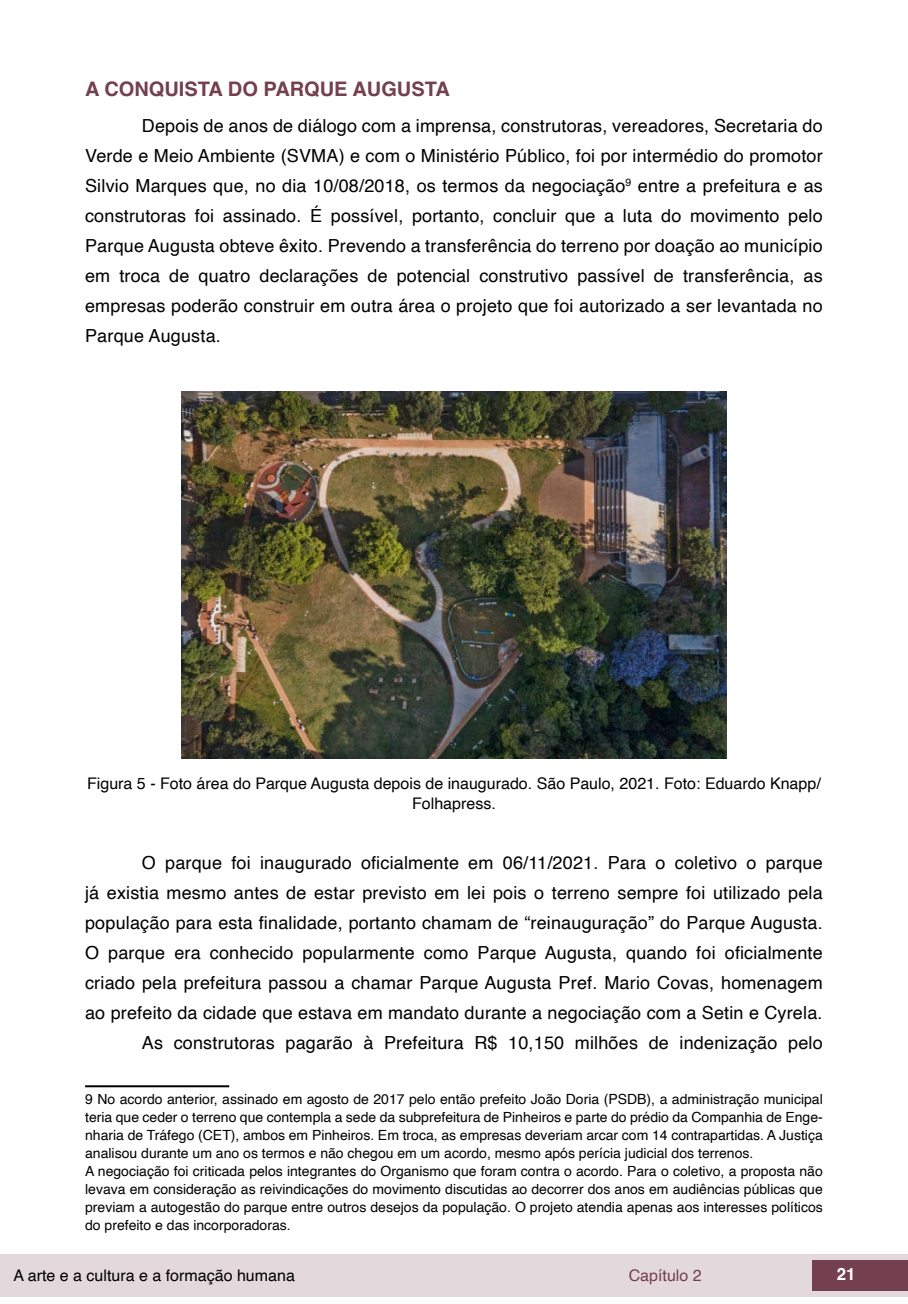
<style>
.page{position:relative;width:908px;height:1304px;background:#fff}
.page>*{position:absolute;margin:0;border:0;box-sizing:border-box;transform-origin:0 0}
.t1{font:700 20px "Helvetica";color:#743f4f}
.t2{font:18px/30px "Helvetica";letter-spacing:.01em;color:#000;text-align:justify}
.t3{font:700 16.8px "Helvetica";color:#fff}
.t4{font:16px/19.2px "Helvetica";color:#000;text-align:center}
.t5{font:16px "Helvetica";color:#743f4f}
.t6{font:14px/18px "Helvetica";color:#000}
</style>
<div class="page">
<div style="left:0;top:1254px;width:906px;height:43px;background:#e3d8dc"></div>
<div style="left:812px;top:1261px;width:95px;height:30px;background:#743f4f"></div>
<img style="left:181px;top:392px;width:545px;height:367px">
<hr style="left:85px;top:1085px;width:144px;height:2px;background:#000">
<p class="t1" style="left:85px;top:77px;width:366px">A CONQUISTA DO PARQUE AUGUSTA</p>
<p class="t2" style="left:85px;top:111px;width:739px;text-indent:57px">Depois de anos de diálogo com a imprensa, construtoras, vereadores, Secretaria do Verde e Meio Ambiente (SVMA) e com o Ministério Público, foi por intermédio do promotor Silvio Marques que, no dia 10/08/2018, os termos da negociação<sup>9</sup> entre a prefeitura e as construtoras foi assinado. É possível, portanto, concluir que a luta do movimento pelo Parque Augusta obteve êxito. Prevendo a transferência do terreno por doação ao município em troca de quatro declarações de potencial construtivo passível de transferência, as empresas poderão construir em outra área o projeto que foi autorizado a ser levantada no Parque Augusta.</p>
<p class="t4" style="left:87px;top:775px;width:734px">Figura 5 - Foto área do Parque Augusta depois de inaugurado. São Paulo, 2021. Foto: Eduardo Knapp/<br>Folhapress.</p>
<p class="t2" style="left:85px;top:848px;width:738px;text-align:right">O parque foi inaugurado oficialmente em 06/11/2021. Para o coletivo o parque<br>já existia mesmo antes de estar previsto em lei pois o terreno sempre foi utilizado pela população para esta finalidade, portanto chamam de “reinauguração” do Parque Augusta.<br>O parque era conhecido popularmente como Parque Augusta, quando foi oficialmente criado pela prefeitura passou a chamar Parque Augusta Pref. Mario Covas, homenagem ao prefeito da cidade que estava em mandato durante a negociação com a Setin e Cyrela.<br>As construtoras pagarão à Prefeitura R$ 10,150 milhões de indenização pelo</p>
<p class="t6" style="left:85px;top:1091px;width:739px">9 No acordo anterior, assinado em agosto de 2017 pelo então prefeito João Doria (PSDB), a administração municipal teria que ceder o terreno que contempla a sede da subprefeitura de Pinheiros e parte do prédio da Companhia de Enge&shy;nharia de Tráfego (CET), ambos em Pinheiros. Em troca, as empresas deveriam arcar com 14 contrapartidas. A Justiça analisou durante um ano os termos e não chegou em um acordo, mesmo após perícia judicial dos terrenos.<br>A negociação foi criticada pelos integrantes do Organismo que foram contra o acordo. Para o coletivo, a proposta não levava em consideração as reivindicações do movimento discutidas ao decorrer dos anos em audiências públicas que previam a autogestão do parque entre outros desejos da população. O projeto atendia apenas aos interesses políticos do prefeito e das incorporadoras.</p>
<p class="t4" style="left:14px;top:1266px;width:283px">A arte e a cultura e a formação humana</p>
<p class="t5" style="left:628px;top:1263px;width:74px">Capítulo 2</p>
<p class="t3" style="left:836px;top:1264px;width:20px">21</p>
</div>
